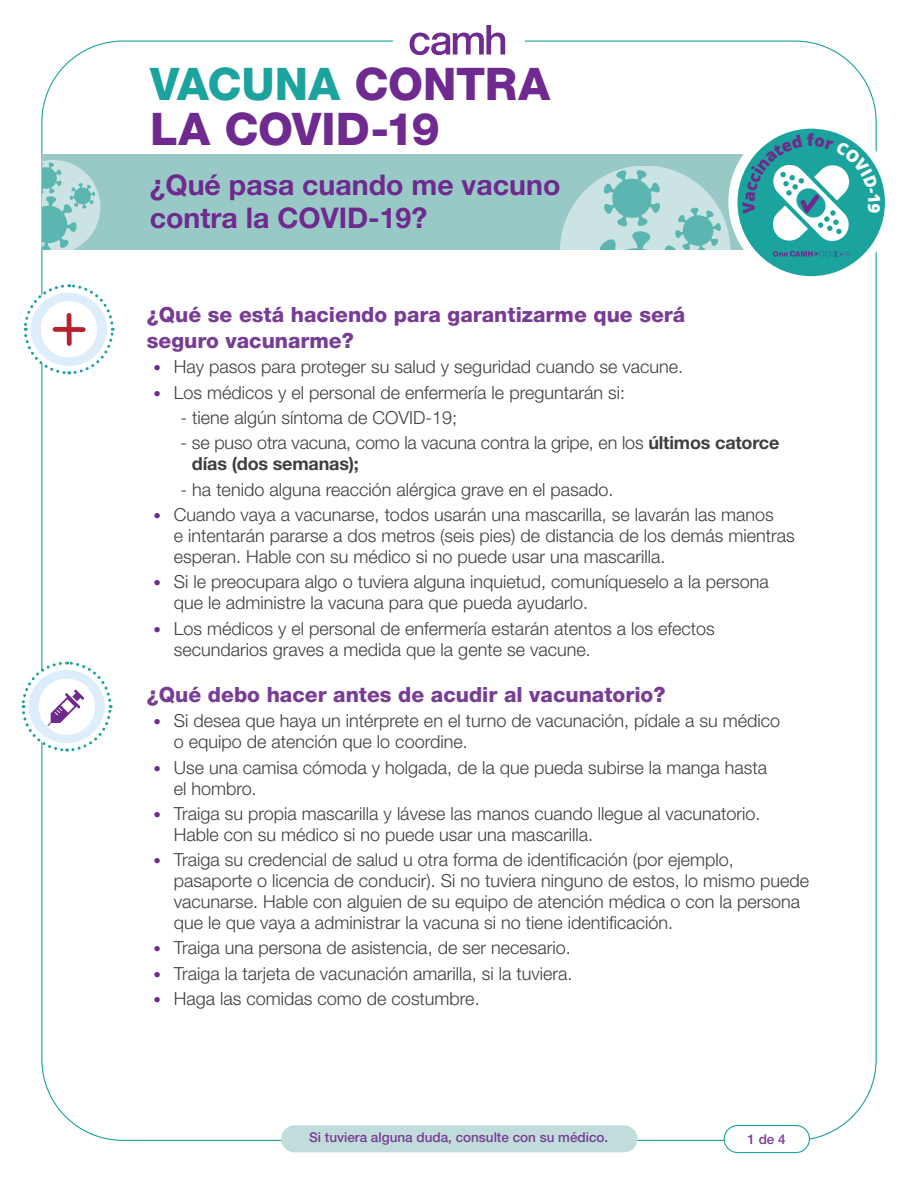
<style>
.page{position:relative;width:918px;height:1188px;background:#fff}
.page>*{position:absolute;margin:0;border:0;box-sizing:border-box;transform-origin:0 0}
.t1{font:800 45px/45px "Helvetica Neue LT Std";letter-spacing:-.005em;color:#6e2a8e}
.bullets{font:700 28.5px/33px "Helvetica Neue LT Std";color:#6e2a8e}
.bullets-2{font:800 21px/25.5px "Helvetica Neue LT Std";color:#783c95}
.bullets-3{font:300 18px/21px "Helvetica Neue LT Std";color:#3e3e3f}
.t2{font:500 13.5px "Helvetica Neue LT Std";color:#783c95}
.s1{color:#1ba39d}
.s2{font-size:15px;color:#6e2a8e}
.s3{font-weight:700}
</style>
<div class="page">
<div style="left:41px;top:154px;width:822px;height:95px;background:#99c9c7"></div>
<svg style="left:42px;top:160px;width:58px;height:89px"></svg>
<svg style="left:560px;top:167px;width:170px;height:82px"></svg>
<div style="left:729px;top:120px;width:164px;height:164px;background:#fff;border-radius:50%"></div>
<div style="left:737px;top:129px;width:148px;height:147px;background:#1ba49d;border-radius:50%"></div>
<svg style="left:773px;top:251px;width:77px;height:6px"></svg>
<svg style="left:410px;top:25px;width:95px;height:30px"></svg>
<div style="left:281px;top:1125px;width:356px;height:27px;background:#c0dcdb;border-radius:14px"></div>
<div style="left:724px;top:1125px;width:86px;height:28px;border:1px solid #1ba39d;border-radius:14px"></div>
<svg style="left:21px;top:660px;width:92px;height:93px"></svg>
<svg style="left:23px;top:283px;width:92px;height:93px"></svg>
<div style="left:67px;top:313px;width:5px;height:33px;background:#b8222e;border-radius:2px"></div>
<div style="left:53px;top:327px;width:33px;height:5px;background:#b8222e;border-radius:2px"></div>
<svg style="left:743px;top:134px;width:138px;height:109px"></svg>
<h1 class="t1" style="left:150px;top:61px;width:402px"><span class="s1">VACUNA</span> CONTRA<br>LA COVID-19</h1>
<p class="bullets" style="left:150px;top:168px;width:412px">¿Qué pasa cuando me vacuno contra la COVID-19?</p>
<p class="bullets-2" style="left:147px;top:302px;width:540px">¿Qué se está haciendo para garantizarme que será seguro vacunarme?</p>
<p class="bullets-3" style="left:154px;top:356px;width:531px"><span class="s2">•</span> Hay pasos para proteger su salud y seguridad cuando se vacune.</p>
<p class="bullets-3" style="left:154px;top:381px;width:473px"><span class="s2">•</span> Los médicos y el personal de enfermería le preguntarán si:</p>
<p class="bullets-3" style="left:181px;top:407px;width:278px">- tiene algún síntoma de COVID-19;</p>
<p class="bullets-3" style="left:192px;top:432px;width:589px;text-indent:-11px">- se puso otra vacuna, como la vacuna contra la gripe, en los <span class="s3">últimos catorce días (dos semanas);</span></p>
<p class="bullets-3" style="left:181px;top:478px;width:434px">- ha tenido alguna reacción alérgica grave en el pasado.</p>
<p class="bullets-3" style="left:174px;top:504px;width:622px;text-indent:-20px"><span class="s2">•</span> Cuando vaya a vacunarse, todos usarán una mascarilla, se lavarán las manos<br>e intentarán pararse a dos metros (seis pies) de distancia de los demás mientras esperan. Hable con su médico si no puede usar una mascarilla.</p>
<p class="bullets-3" style="left:174px;top:571px;width:596px;text-indent:-20px"><span class="s2">•</span> Si le preocupara algo o tuviera alguna inquietud, comuníqueselo a la persona que le administre la vacuna para que pueda ayudarlo.</p>
<p class="bullets-3" style="left:174px;top:617px;width:542px;text-indent:-20px"><span class="s2">•</span> Los médicos y el personal de enfermería estarán atentos a los efectos secundarios graves a medida que la gente se vacune.</p>
<p class="bullets-2" style="left:147px;top:682px;width:520px">¿Qué debo hacer antes de acudir al vacunatorio?</p>
<p class="bullets-3" style="left:174px;top:710px;width:608px;text-indent:-20px"><span class="s2">•</span> Si desea que haya un intérprete en el turno de vacunación, pídale a su médico o equipo de atención que lo coordine.</p>
<p class="bullets-3" style="left:174px;top:756px;width:595px;text-indent:-20px"><span class="s2">•</span> Use una camisa cómoda y holgada, de la que pueda subirse la manga hasta el hombro.</p>
<p class="bullets-3" style="left:174px;top:803px;width:588px;text-indent:-20px"><span class="s2">•</span> Traiga su propia mascarilla y lávese las manos cuando llegue al vacunatorio.<br>Hable con su médico si no puede usar una mascarilla.</p>
<p class="bullets-3" style="left:174px;top:849px;width:637px;text-indent:-20px"><span class="s2">•</span> Traiga su credencial de salud u otra forma de identificación (por ejemplo, pasaporte o licencia de conducir). Si no tuviera ninguno de estos, lo mismo puede vacunarse. Hable con alguien de su equipo de atención médica o con la persona que le que vaya a administrar la vacuna si no tiene identificación.</p>
<p class="bullets-3" style="left:154px;top:937px;width:419px"><span class="s2">•</span> Traiga una persona de asistencia, de ser necesario.</p>
<p class="bullets-3" style="left:154px;top:963px;width:420px"><span class="s2">•</span> Traiga la tarjeta de vacunación amarilla, si la tuviera.</p>
<p class="bullets-3" style="left:154px;top:988px;width:328px"><span class="s2">•</span> Haga las comidas como de costumbre.</p>
<p class="t2" style="left:309px;top:1130px;width:301px">Si tuviera alguna duda, consulte con su médico.</p>
<p class="t2" style="left:747px;top:1131px;width:40px">1 de 4</p>
</div>
